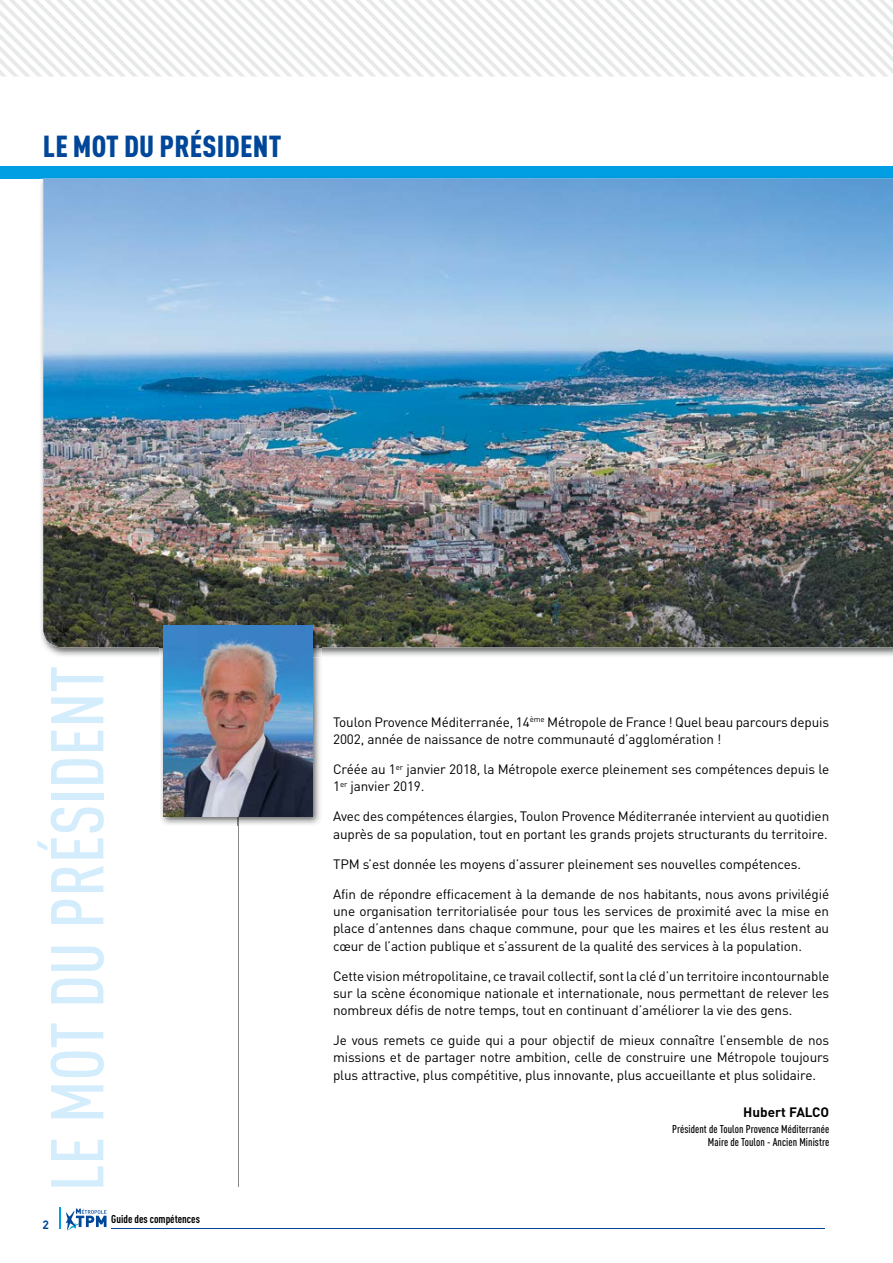
<style>
.page{position:relative;width:893px;height:1263px;background:#fff}
.page>*{position:absolute;margin:0;border:0;box-sizing:border-box;transform-origin:0 0}
.t1{font:500 condensed 73.5px "DIN Pro";color:#d4edfc}
.t2{font:900 condensed 30px "DIN Pro";letter-spacing:.01em;color:#004799}
.t3{font:13.5px/17.2px "DIN Pro";letter-spacing:-.01em;color:#000}
.t4{font:700 13.5px "DIN Pro";color:#000}
.t5{font:700 12px "DIN Pro";color:#004799}
.t6{font:500 condensed 11.25px/13.5px "DIN Pro";letter-spacing:.005em;color:#000;text-align:right}
.t7{font:700 condensed 11.25px "DIN Pro";color:#000}
</style>
<div class="page">
<svg style="left:66px;top:1208px;width:41px;height:22px"></svg>
<hr style="left:112px;top:1228px;width:713px;height:1px;background:#004799">
<svg style="left:59px;top:1208px;width:1px;height:21px"></svg>
<svg style="left:0;top:0;width:893px;height:77px"></svg>
<div style="left:0;top:166px;width:893px;height:13px;background:#009ee3"></div>
<hr style="left:238px;top:208px;width:1px;height:978px;background:#878786">
<img style="left:40px;top:178px;width:853px;height:478px">
<img style="left:43px;top:179px;width:850px;height:468px">
<img style="left:160px;top:621px;width:162px;height:205px">
<img style="left:163px;top:625px;width:149px;height:191px">
<h2 class="t2" style="left:43px;top:123px;width:240px">LE MOT DU PRÉSIDENT</h2>
<h1 class="t1" style="left:23px;top:1191px;width:527px;rotate:-90deg">LE MOT DU PRÉSIDENT</h1>
<p class="t5" style="left:43px;top:1214px;width:8px">2</p>
<p class="t7" style="left:111px;top:1210px;width:90px">Guide des compétences</p>
<p class="t3" style="left:333px;top:712px;width:498px">Toulon Provence Méditerranée, 14<sup>ème</sup> Métropole de France ! Quel beau parcours depuis<br>2002, année de naissance de notre communauté d’agglomération !</p>
<p class="t3" style="left:333px;top:759px;width:498px">Créée au 1<sup>er</sup> janvier 2018, la Métropole exerce pleinement ses compétences depuis le<br>1<sup>er</sup> janvier 2019.</p>
<p class="t3" style="left:333px;top:807px;width:498px">Avec des compétences élargies, Toulon Provence Méditerranée intervient au quotidien auprès de sa population, tout en portant les grands projets structurants du territoire.</p>
<p class="t3" style="left:333px;top:854px;width:469px">TPM s’est donnée les moyens d’assurer pleinement ses nouvelles compétences.</p>
<p class="t3" style="left:333px;top:884px;width:498px;text-align:justify">Afin de répondre efficacement à la demande de nos habitants, nous avons privilégié une organisation territorialisée pour tous les services de proximité avec la mise en place d’antennes dans chaque commune, pour que les maires et les élus restent au cœur de l’action publique et s’assurent de la qualité des services à la population.</p>
<p class="t3" style="left:333px;top:966px;width:498px;text-align:justify">Cette vision métropolitaine, ce travail collectif, sont la clé d’un territoire incontournable sur la scène économique nationale et internationale, nous permettant de relever les nombreux défis de notre temps, tout en continuant d’améliorer la vie des gens.</p>
<p class="t3" style="left:333px;top:1030px;width:498px;text-align:justify">Je vous remets ce guide qui a pour objectif de mieux connaître l’ensemble de nos missions et de partager notre ambition, celle de construire une Métropole toujours plus attractive, plus compétitive, plus innovante, plus accueillante et plus solidaire.</p>
<p class="t4" style="left:743px;top:1101px;width:87px">Hubert FALCO</p>
<p class="t6" style="left:672px;top:1121px;width:158px">Président de Toulon Provence Méditerranée<br>Maire de Toulon - Ancien Ministre</p>
</div>
